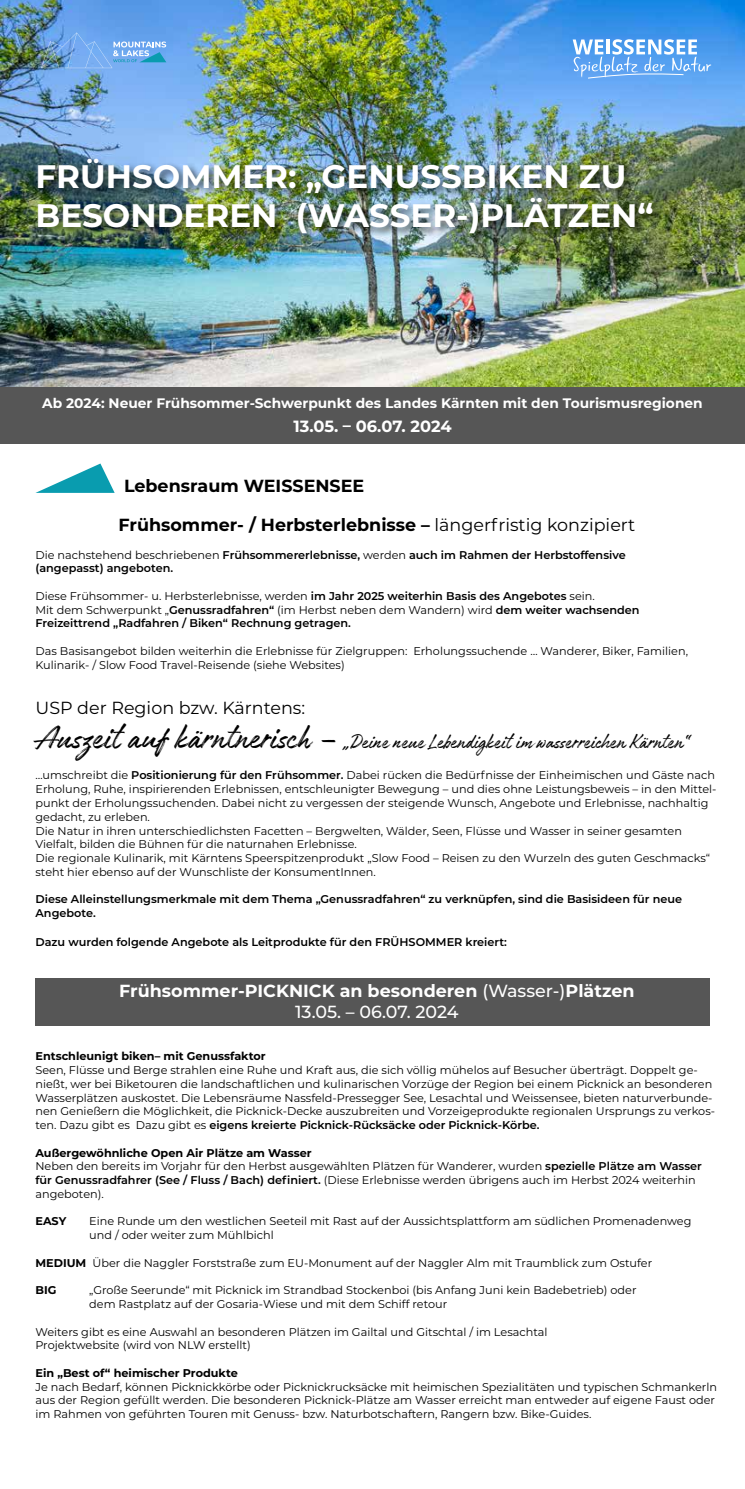
<style>
.page{position:relative;width:745px;height:1489px;background:#fff}
.page>*{position:absolute;margin:0;border:0;box-sizing:border-box;transform-origin:0 0}
.t1{font:700 32.5px/39px "Montserrat";color:#fff}
.t2{font:22.5px "Authenia Textured";color:#000}
.t3{font:700 17.5px "Montserrat";color:#000}
.t4{font:700 17.5px/21px "Montserrat";color:#fff;text-align:center}
.t5{font:17.5px "Montserrat";color:#000}
.t6{font:700 16.25px "Montserrat";color:#fff}
.t7{font:700 13.75px "Montserrat";color:#fff}
.t8{font:11.25px/13.8px "Montserrat";color:#000}
.t9{font:600 11.25px/13.8px "Montserrat";color:#000}
.t10{font:700 11.25px "Montserrat";color:#000}
.s1{font-weight:400}
.s2{font-size:37.5px}
.s3{font-weight:600}
.s4{font-weight:500}
.s5{font-weight:700}
</style>
<div class="page">
<img style="left:0;top:0;width:744px;height:388px">
<img style="left:41px;top:32px;width:125px;height:36px">
<div style="left:35px;top:156px;width:626px;height:88px;background:#000;opacity:.6"></div>
<div style="left:0;top:388px;width:744px;height:56px;background:#565656"></div>
<div style="left:35px;top:977px;width:674px;height:48px;background:#565656"></div>
<svg style="left:35px;top:463px;width:80px;height:30px"></svg>
<svg style="left:572px;top:39px;width:138px;height:40px"></svg>
<h1 class="t1" style="left:35px;top:156px;width:619px">FRÜHSOMMER: „GENUSSBIKEN ZU<br>BESONDEREN (WASSER-)PLÄTZEN“</h1>
<p class="t7" style="left:42px;top:393px;width:661px">Ab 2024: Neuer Frühsommer-Schwerpunkt des Landes Kärnten mit den Tourismusregionen</p>
<h3 class="t6" style="left:293px;top:415px;width:160px">13.05. – 06.07. 2024</h3>
<h3 class="t3" style="left:124px;top:473px;width:242px">Lebensraum WEISSENSEE</h3>
<h3 class="t3" style="left:118px;top:512px;width:518px">Frühsommer- / Herbsterlebnisse – <span class="s1">längerfristig konzipiert</span></h3>
<p class="t9" style="left:35px;top:547px;width:591px"><span class="s1">Die nachstehend beschriebenen</span> Frühsommererlebnisse, <span class="s1">werden</span> auch im Rahmen der Herbstoffensive (angepasst) angeboten.</p>
<p class="t9" style="left:35px;top:588px;width:605px"><span class="s1">Diese Frühsommer- u. Herbsterlebnisse, werden</span> im Jahr 2025 weiterhin Basis des Angebotes <span class="s1">sein.<br>Mit dem Schwerpunkt „</span>Genussradfahren“ <span class="s1">(im Herbst neben dem Wandern) wird</span> dem weiter wachsenden<br>Freizeittrend „Radfahren / Biken“ Rechnung getragen.</p>
<p class="t8" style="left:35px;top:643px;width:653px">Das Basisangebot bilden weiterhin die Erlebnisse für Zielgruppen: Erholungssuchende … Wanderer, Biker, Familien,<br>Kulinarik- / Slow Food Travel-Reisende (siehe Websites)</p>
<h3 class="t5" style="left:35px;top:695px;width:271px">USP der Region bzw. Kärntens:</h3>
<h2 class="t2" style="left:35px;top:729px;width:654px"><span class="s2">Auszeit auf kärntnerisch –</span> „Deine neue Lebendigkeit im wasserreichen Kärnten“</h2>
<p class="t8" style="left:35px;top:768px;width:682px">…umschreibt die <span class="s3">Positionierung für den Frühsommer.</span> Dabei rücken die Bedürfnisse der Einheimischen und Gäste nach Erholung, Ruhe, inspirierenden Erlebnissen, entschleunigter Bewegung – und dies ohne Leistungsbeweis – in den Mittel&shy;punkt der Erholungssuchenden. Dabei nicht zu vergessen der steigende Wunsch, Angebote und Erlebnisse, nachhaltig gedacht, zu erleben.<br>Die Natur in ihren unterschiedlichsten Facetten – Bergwelten, Wälder, Seen, Flüsse und Wasser in seiner gesamten Vielfalt, bilden die Bühnen für die naturnahen Erlebnisse.<br>Die regionale Kulinarik, mit Kärntens Speerspitzenprodukt „Slow Food – Reisen zu den Wurzeln des guten Geschmacks“ steht hier ebenso auf der Wunschliste der KonsumentInnen.</p>
<p class="t9" style="left:35px;top:891px;width:648px">Diese Alleinstellungsmerkmale mit dem Thema „Genussradfahren“ zu verknüpfen, sind die Basisideen für neue<br>Angebote.</p>
<p class="t9" style="left:35px;top:934px;width:472px">Dazu wurden folgende Angebote als Leitprodukte für den FRÜHSOMMER kreiert:</p>
<h3 class="t4" style="left:119px;top:979px;width:516px">Frühsommer-PICKNICK an besonderen <span class="s4">(Wasser-)</span>Plätzen<br><span class="s4">13.05. – 06.07. 2024</span></h3>
<p class="t10" style="left:35px;top:1048px;width:231px">Entschleunigt biken– mit Genussfaktor</p>
<p class="t8" style="left:35px;top:1062px;width:680px">Seen, Flüsse und Berge strahlen eine Ruhe und Kraft aus, die sich völlig mühelos auf Besucher überträgt. Doppelt ge&shy;nießt, wer bei Biketouren die landschaftlichen und kulinarischen Vorzüge der Region bei einem Picknick an besonderen Wasserplätzen auskostet. Die Lebensräume Nassfeld-Pressegger See, Lesachtal und Weissensee, bieten naturverbunde&shy;nen Genießern die Möglichkeit, die Picknick-Decke auszubreiten und Vorzeigeprodukte regionalen Ursprungs zu verkos&shy;ten. Dazu gibt es Dazu gibt es <span class="s3">eigens kreierte Picknick-Rücksäcke oder Picknick-Körbe.</span></p>
<p class="t8" style="left:35px;top:1145px;width:667px"><span class="s5">Außergewöhnliche Open Air Plätze am Wasser<br></span>Neben den bereits im Vorjahr für den Herbst ausgewählten Plätzen für Wanderer, wurden <span class="s3">spezielle Plätze am Wasser für Genussradfahrer (See / Fluss / Bach) definiert.</span> (Diese Erlebnisse werden übrigens auch im Herbst 2024 weiterhin angeboten).</p>
<p class="t10" style="left:35px;top:1213px;width:32px">EASY</p>
<p class="t8" style="left:89px;top:1214px;width:603px">Eine Runde um den westlichen Seeteil mit Rast auf der Aussichtsplattform am südlichen Promenadenweg und / oder weiter zum Mühlbichl</p>
<p class="t8" style="left:35px;top:1255px;width:618px"><span class="s5">MEDIUM</span> Über die Naggler Forststraße zum EU-Monument auf der Naggler Alm mit Traumblick zum Ostufer</p>
<p class="t10" style="left:35px;top:1281px;width:22px">BIG</p>
<p class="t8" style="left:89px;top:1282px;width:548px">„Große Seerunde“ mit Picknick im Strandbad Stockenboi (bis Anfang Juni kein Badebetrieb) oder dem Rastplatz auf der Gosaria-Wiese und mit dem Schiff retour</p>
<p class="t8" style="left:35px;top:1324px;width:513px">Weiters gibt es eine Auswahl an besonderen Plätzen im Gailtal und Gitschtal / im Lesachtal<br>Projektwebsite (wird von NLW erstellt)</p>
<p class="t10" style="left:35px;top:1364px;width:204px">Ein „Best of“ heimischer Produkte</p>
<p class="t8" style="left:35px;top:1379px;width:682px">Je nach Bedarf, können Picknickkörbe oder Picknickrucksäcke mit heimischen Spezialitäten und typischen Schmankerln aus der Region gefüllt werden. Die besonderen Picknick-Plätze am Wasser erreicht man entweder auf eigene Faust oder im Rahmen von geführten Touren mit Genuss- bzw. Naturbotschaftern, Rangern bzw. Bike-Guides.</p>
</div>
